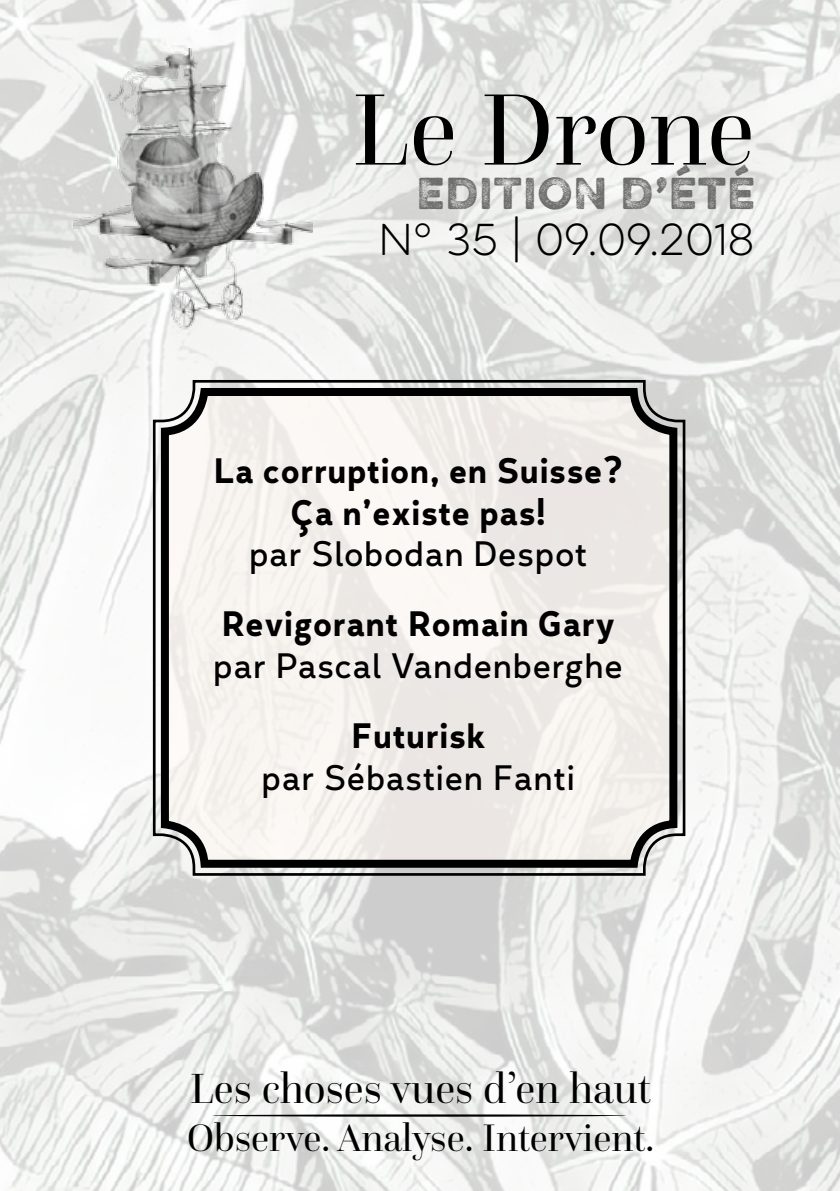
<style>
.page{position:relative;width:840px;height:1191px;background:#fff}
.page>*{position:absolute;margin:0;border:0;box-sizing:border-box;transform-origin:0 0}
.t1{font:106px "Questa Grande";color:#000}
.t2{font:44px "Questa Grande";color:#000}
.t3{font:40px "Questa Grande";color:#000}
.t4{font:100 40px "Eveleth Clean";color:#000}
.t5{font:300 40px "Eveleth Dot";letter-spacing:.05em;color:#6d6d6c}
.t6{font:700 38px/41.8px "Leto Text Sans";color:#000;text-align:center}
.t7{font:38px "Leto Text Sans";color:#000}
</style>
<div class="page">
<img style="left:0;top:0;width:839px;height:1191px">
<img style="left:74px;top:49px;width:238px;height:286px">
<hr style="left:212px;top:1114px;width:414px;height:2px;background:#000;border-radius:50%">
<svg style="left:151px;top:379px;width:535px;height:498px"></svg>
<div style="left:161px;top:388px;width:516px;height:479px;border:8px solid #000;border-radius:39px"></div>
<h1 class="t1" style="left:352px;top:66px;width:404px">Le Drone</h1>
<p class="t5" style="left:417px;top:162px;width:339px">EDITION D’été</p>
<p class="t4" style="left:378px;top:212px;width:378px">N° 35 | 09.09.2018</p>
<p class="t6" style="left:213px;top:449px;width:411px">La corruption, en Suisse?<br>Ça n’existe pas!</p>
<p class="t7" style="left:248px;top:529px;width:340px">par Slobodan Despot</p>
<p class="t6" style="left:221px;top:603px;width:395px">Revigorant Romain Gary</p>
<p class="t7" style="left:213px;top:641px;width:411px">par Pascal Vandenberghe</p>
<p class="t6" style="left:350px;top:714px;width:136px">Futurisk</p>
<p class="t7" style="left:261px;top:753px;width:315px">par Sébastien Fanti</p>
<p class="t2" style="left:190px;top:1062px;width:462px">Les choses vues d’en haut</p>
<p class="t3" style="left:187px;top:1113px;width:468px">Observe. Analyse. Intervient.</p>
</div>
